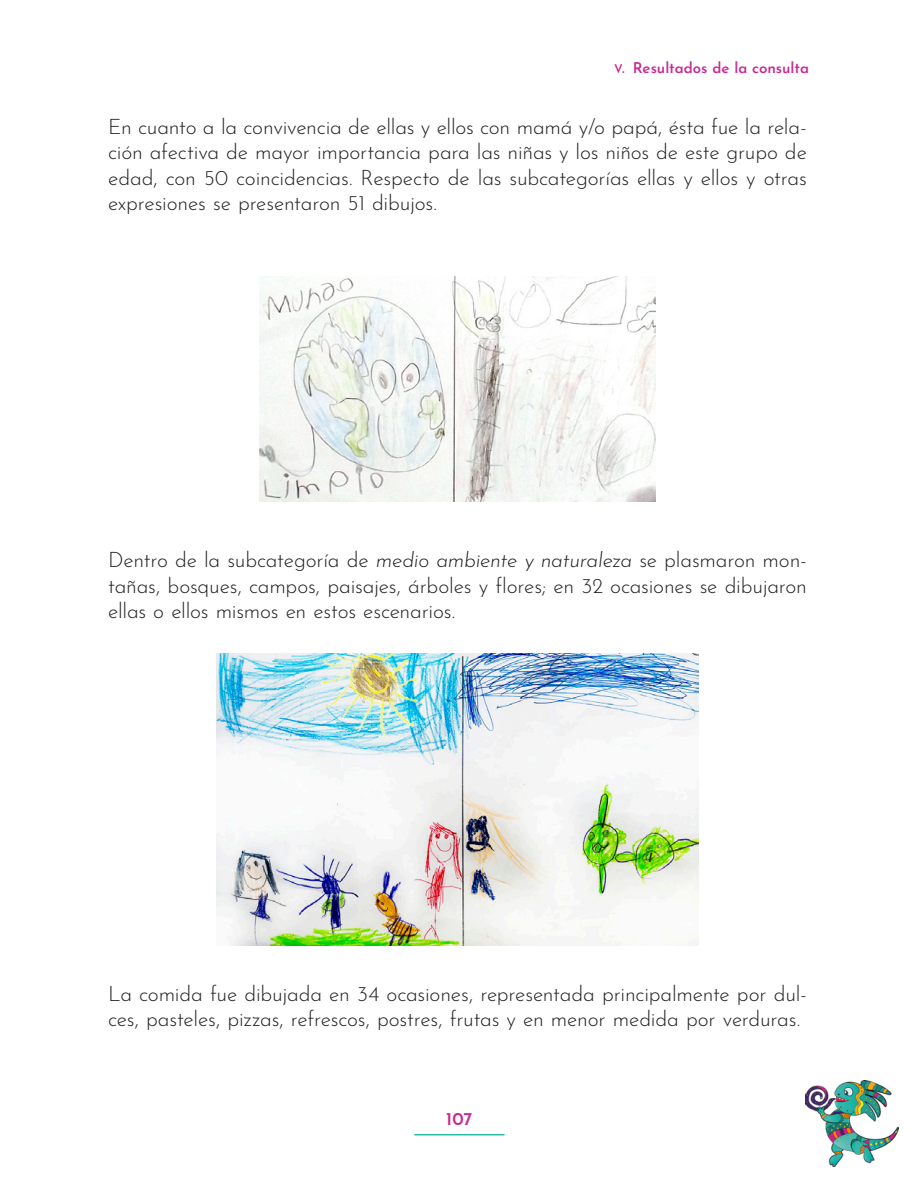
<style>
.page{position:relative;width:915px;height:1191px;background:#fff}
.page>*{position:absolute;margin:0;border:0;box-sizing:border-box;transform-origin:0 0}
.Texto_s_s{font:300 21px/25.5px "Josefin Sans";letter-spacing:-.015em;color:#231f20;text-align:justify}
.t1{font:100 18px "Josefin Sans";color:#c92991}
.t2{font:100 15px "Josefin Sans";color:#c92991}
.s1{font-family:"Josefin Sans Thin SC800";font-weight:400;font-size:12px}
.s2{font-style:italic}
</style>
<div class="page">
<hr style="left:414px;top:1134px;width:90px;height:1px;background:#27bcab">
<img style="left:805px;top:1080px;width:93px;height:87px">
<img style="left:259px;top:276px;width:396px;height:225px">
<img style="left:217px;top:653px;width:481px;height:292px">
<p class="t2" style="left:613px;top:57px;width:196px"><span class="s1">v</span>. Resultados de la consulta</p>
<p class="Texto_s_s" style="left:108px;top:111px;width:700px">En cuanto a la convivencia de ellas y ellos con mamá y/o papá, ésta fue la rela&shy;ción afectiva de mayor importancia para las niñas y los niños de este grupo de edad, con 50 coincidencias. Respecto de las subcategorías ellas y ellos y otras expresiones se presentaron 51 dibujos.</p>
<p class="Texto_s_s" style="left:108px;top:545px;width:700px">Dentro de la subcategoría de <span class="s2">medio ambiente y naturaleza</span> se plasmaron mon&shy;tañas, bosques, campos, paisajes, árboles y flores; en 32 ocasiones se dibujaron ellas o ellos mismos en estos escenarios.</p>
<p class="Texto_s_s" style="left:108px;top:978px;width:700px">La comida fue dibujada en 34 ocasiones, representada principalmente por dul&shy;ces, pasteles, pizzas, refrescos, postres, frutas y en menor medida por verduras.</p>
<p class="t1" style="left:446px;top:1105px;width:28px">107</p>
</div>
